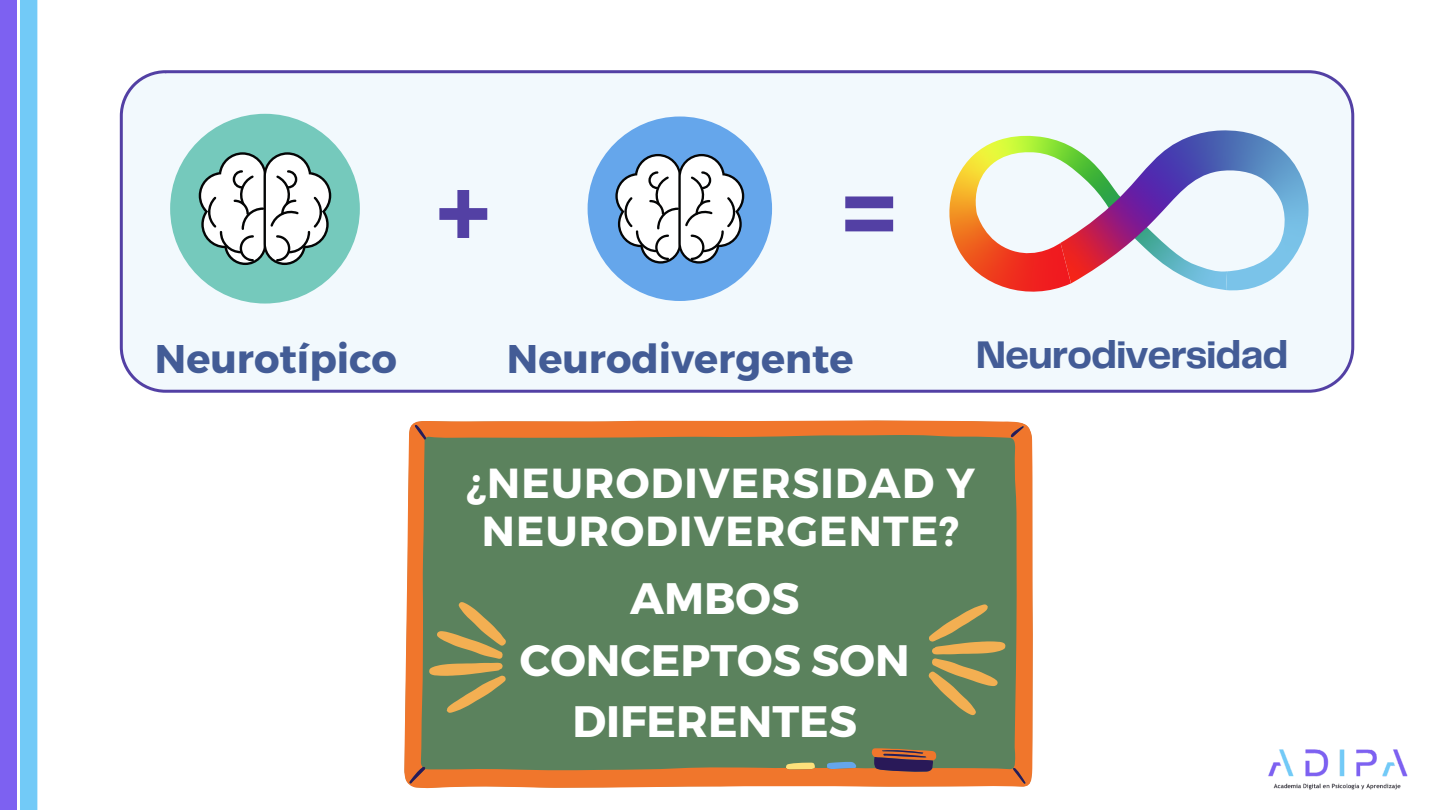
<style>
.page{position:relative;width:1440px;height:810px;background:#fff}
.page>*{position:absolute;margin:0;border:0;box-sizing:border-box;transform-origin:0 0}
.t1{font:700 107.8px "Montserrat";color:#5340a4}
.t2{font:700 44px/61.5px "Montserrat";color:#fff;text-align:center}
.t3{font:700 42px/48px "Montserrat";letter-spacing:.03em;color:#fff;text-align:center}
.t4{font:700 40px "Montserrat";color:#435c96}
.t5{font:700 40px "Telegraf";letter-spacing:-.025em;color:#435c96}
</style>
<div class="page">
<img style="left:1268px;top:749px;width:140px;height:41px">
<svg style="left:0;top:0;width:37px;height:810px;background:#829ef4"></svg>
<div style="left:120px;top:70px;width:1234px;height:323px;background:#f2f9fd"></div>
<div style="left:170px;top:114px;width:190px;height:190px;background:#75c9bc;border-radius:50%"></div>
<svg style="left:199px;top:152px;width:132px;height:113px"></svg>
<div style="left:588px;top:117px;width:184px;height:184px;background:#65a6eb;border-radius:50%"></div>
<svg style="left:615px;top:154px;width:129px;height:110px"></svg>
<svg style="left:404px;top:420px;width:629px;height:369px;fill:#f0762c"></svg>
<svg style="left:409px;top:425px;width:617px;height:359px;background:#6d8057"></svg>
<svg style="left:929px;top:604px;width:76px;height:111px;background:#898f59"></svg>
<svg style="left:429px;top:602px;width:77px;height:111px;background:#888f59"></svg>
<img style="left:949px;top:135px;width:278px;height:157px">
<img style="left:1061px;top:130px;width:248px;height:161px">
<h1 class="t1" style="left:436px;top:141px;width:56px">+</h1>
<h1 class="t1" style="left:842px;top:141px;width:56px">=</h1>
<p class="t4" style="left:155px;top:333px;width:244px">Neurotípico</p>
<p class="t4" style="left:507px;top:333px;width:348px">Neurodivergente</p>
<p class="t5" style="left:976px;top:338px;width:314px">Neurodiversidad</p>
<p class="t3" style="left:466px;top:457px;width:510px">¿NEURODIVERSIDAD Y<br>NEURODIVERGENTE?</p>
<p class="t2" style="left:520px;top:566px;width:391px">AMBOS<br>CONCEPTOS SON<br>DIFERENTES</p>
</div>
